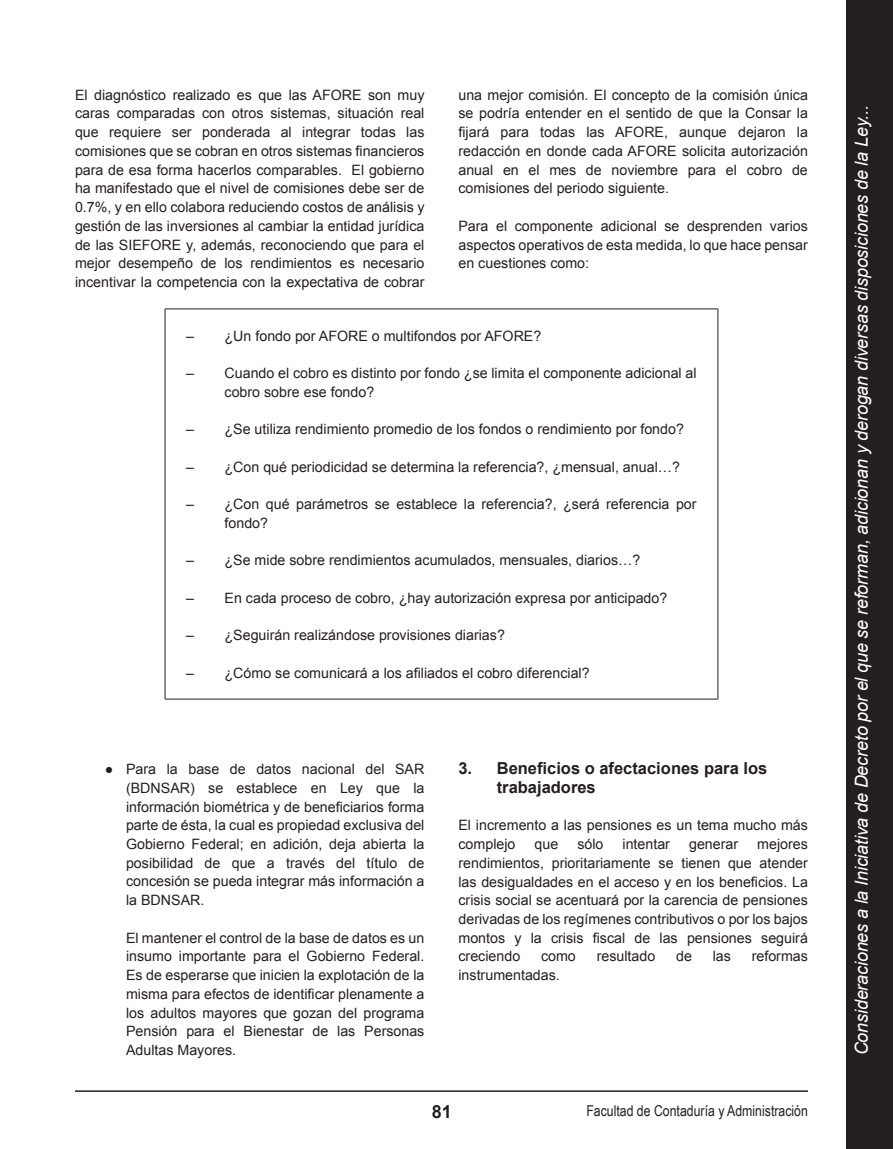
<style>
.page{position:relative;width:893px;height:1149px;background:#fff}
.page>*{position:absolute;margin:0;border:0;box-sizing:border-box;transform-origin:0 0}
.t1{font:italic 18px "Arial";letter-spacing:-.01em;color:#fff}
.t2{font:700 18px "Arial";color:#231f20}
.t3{font:700 16.5px/18.8px "Arial";color:#231f20}
.t4{font:15px "Arial Narrow";color:#231f20}
.t5{font:14.25px/18.8px "Arial";color:#231f20;text-align:justify}
</style>
<div class="page">
<div style="left:846px;top:0;width:47px;height:1148px;background:#231f20"></div>
<hr style="left:75px;top:1089px;width:733px;height:2px;background:#231f20">
<hr style="left:165px;top:308px;width:553px;height:1px;background:#231f20">
<hr style="left:165px;top:309px;width:1px;height:389px;background:#231f20">
<hr style="left:717px;top:309px;width:1px;height:389px;background:#231f20">
<hr style="left:165px;top:698px;width:553px;height:1px;background:#231f20">
<p class="t5" style="left:75px;top:85px;width:351px">El diagnóstico realizado es que las AFORE son muy caras comparadas con otros sistemas, situación real que requiere ser ponderada al integrar todas las comisiones que se cobran en otros sistemas financieros para de esa forma hacerlos comparables. El gobierno ha manifestado que el nivel de comisiones debe ser de 0.7%, y en ello colabora reduciendo costos de análisis y gestión de las inversiones al cambiar la entidad jurídica de las SIEFORE y, además, reconociendo que para el mejor desempeño de los rendimientos es necesario incentivar la competencia con la expectativa de cobrar</p>
<p class="t5" style="left:458px;top:85px;width:351px">una mejor comisión. El concepto de la comisión única se podría entender en el sentido de que la Consar la fijará para todas las AFORE, aunque dejaron la redacción en donde cada AFORE solicita autorización anual en el mes de noviembre para el cobro de comisiones del periodo siguiente.</p>
<p class="t5" style="left:458px;top:216px;width:351px">Para el componente adicional se desprenden varios aspectos operativos de esta medida, lo que hace pensar en cuestiones como:</p>
<p class="t5" style="left:186px;top:326px;width:357px">– ¿Un fondo por AFORE o multifondos por AFORE?</p>
<p class="t5" style="left:225px;top:363px;width:474px;text-indent:-38px">– Cuando el cobro es distinto por fondo ¿se limita el componente adicional al cobro sobre ese fondo?</p>
<p class="t5" style="left:186px;top:420px;width:499px">– ¿Se utiliza rendimiento promedio de los fondos o rendimiento por fondo?</p>
<p class="t5" style="left:186px;top:457px;width:495px">– ¿Con qué periodicidad se determina la referencia?, ¿mensual, anual…?</p>
<p class="t5" style="left:225px;top:495px;width:474px;text-indent:-38px">– ¿Con qué parámetros se establece la referencia?, ¿será referencia por fondo?</p>
<p class="t5" style="left:186px;top:551px;width:456px">– ¿Se mide sobre rendimientos acumulados, mensuales, diarios…?</p>
<p class="t5" style="left:186px;top:588px;width:483px">– En cada proceso de cobro, ¿hay autorización expresa por anticipado?</p>
<p class="t5" style="left:186px;top:626px;width:320px">– ¿Seguirán realizándose provisiones diarias?</p>
<p class="t5" style="left:186px;top:663px;width:405px">– ¿Cómo se comunicará a los afiliados el cobro diferencial?</p>
<p class="t5" style="left:126px;top:759px;width:300px;text-indent:-21px">● Para la base de datos nacional del SAR (BDNSAR) se establece en Ley que la información biométrica y de beneficiarios forma parte de ésta, la cual es propiedad exclusiva del Gobierno Federal; en adición, deja abierta la posibilidad de que a través del título de concesión se pueda integrar más información a la BDNSAR.</p>
<p class="t5" style="left:126px;top:928px;width:300px">El mantener el control de la base de datos es un insumo importante para el Gobierno Federal.<br>Es de esperarse que inicien la explotación de la misma para efectos de identificar plenamente a los adultos mayores que gozan del programa Pensión para el Bienestar de las Personas Adultas Mayores.</p>
<p class="t3" style="left:497px;top:759px;width:272px;text-indent:-38px">3. Beneficios o afectaciones para los trabajadores</p>
<p class="t5" style="left:458px;top:815px;width:351px">El incremento a las pensiones es un tema mucho más complejo</p>
<p class="t5" style="left:534px;top:834px;width:25px">que</p>
<p class="t5" style="left:577px;top:834px;width:28px">sólo</p>
<p class="t5" style="left:622px;top:834px;width:49px">intentar</p>
<p class="t5" style="left:689px;top:834px;width:51px">generar</p>
<p class="t5" style="left:458px;top:834px;width:351px;text-indent:299px">mejores rendimientos, prioritariamente se tienen que atender las desigualdades en el acceso y en los beneficios. La crisis social se acentuará por la carencia de pensiones derivadas de los regímenes contributivos o por los bajos montos y la crisis fiscal de las pensiones seguirá creciendo</p>
<p class="t5" style="left:541px;top:946px;width:36px">como</p>
<p class="t5" style="left:597px;top:946px;width:60px">resultado</p>
<p class="t5" style="left:676px;top:946px;width:17px">de</p>
<p class="t5" style="left:713px;top:946px;width:20px">las</p>
<p class="t5" style="left:752px;top:946px;width:58px">reformas</p>
<p class="t5" style="left:458px;top:965px;width:103px">instrumentadas.</p>
<p class="t2" style="left:432px;top:1099px;width:22px">81</p>
<p class="t4" style="left:586px;top:1099px;width:223px">Facultad de Contaduría y Administración</p>
<p class="t1" style="left:850px;top:1054px;width:951px;rotate:-90deg">Consideraciones a la Iniciativa de Decreto por el que se reforman, adicionan y derogan diversas disposiciones de la Ley...</p>
</div>
